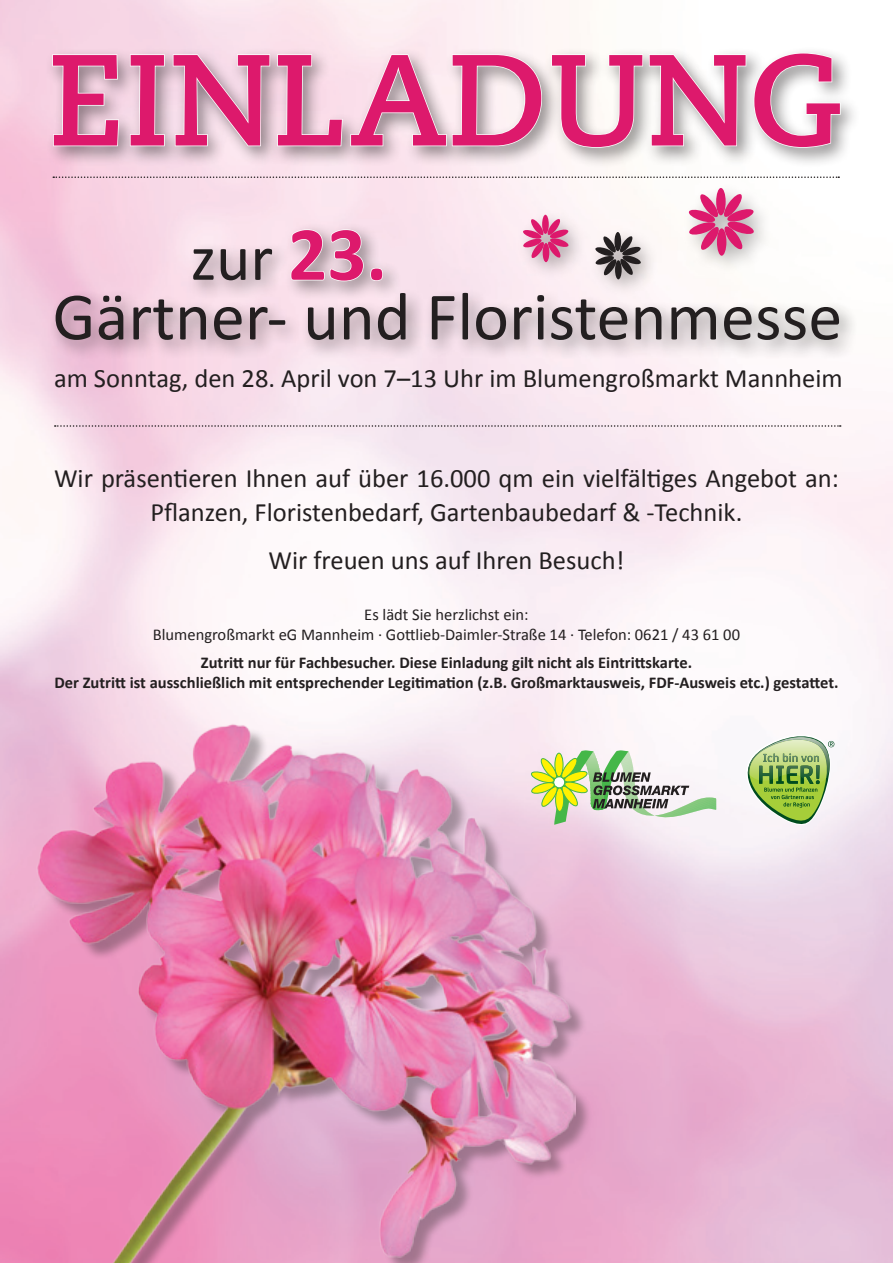
<style>
.page{position:relative;width:893px;height:1263px;background:#fff}
.page>*{position:absolute;margin:0;border:0;box-sizing:border-box;transform-origin:0 0}
.t1{font:700 129.15px "Caecilia LT";color:#dd196c}
.t2{font:68.25px "Calibri";color:#231f20}
.t3{font:65.55px "Calibri";color:#231f20}
.t4{font:26.55px "Calibri";color:#231f20}
.t5{font:700 16.5px "Calibri";color:#231f20}
.t6{font:16.5px "Calibri";color:#231f20}
.s1{font-weight:700;font-size:77.25px;color:#dd196c}
</style>
<div class="page">
<img style="left:0;top:0;width:893px;height:1263px">
<svg style="left:739px;top:730px;width:101px;height:99px"></svg>
<div style="left:44px;top:45px;width:817px;height:123px;background:#231f20;opacity:.5"></div>
<svg style="left:51px;top:54px;width:69px;height:93px;background:#d1b8c3"></svg>
<svg style="left:129px;top:54px;width:36px;height:93px;background:#cdb9c3"></svg>
<svg style="left:172px;top:53px;width:171px;height:95px;background:#d5c0ca"></svg>
<svg style="left:350px;top:54px;width:193px;height:93px;background:#daccd1"></svg>
<svg style="left:550px;top:53px;width:197px;height:96px"></svg>
<svg style="left:753px;top:52px;width:88px;height:97px"></svg>
<svg style="left:53px;top:176px;width:786px;height:2px;background:#c0b3b8"></svg>
<svg style="left:55px;top:425px;width:786px;height:2px;background:#bdaeb6"></svg>
<svg style="left:592px;top:750px;width:124px;height:75px"></svg>
<div style="left:682px;top:181px;width:91px;height:94px;background:#fdfcfb"></div>
<svg style="left:716px;top:188px;width:10px;height:27px"></svg>
<svg style="left:688px;top:193px;width:66px;height:28px"></svg>
<div style="left:516px;top:208px;width:72px;height:73px;background:#fcf0f4"></div>
<svg style="left:531px;top:218px;width:30px;height:3px"></svg>
<div style="left:48px;top:221px;width:810px;height:139px;background:#231f20;opacity:.5"></div>
<svg style="left:290px;top:224px;width:94px;height:58px;background:#dccad1"></svg>
<div style="left:11px;top:726px;width:581px;height:537px;background:#231f20;opacity:.35"></div>
<img style="left:9px;top:716px;width:566px;height:547px">
<p class="t1" style="left:48px;top:24px;width:796px">EINLADUNG</p>
<p class="t3" style="left:190px;top:217px;width:198px">zur <span class="s1">23.</span></p>
<p class="t2" style="left:53px;top:274px;width:791px">Gärtner- und Floristenmesse</p>
<p class="t4" style="left:54px;top:362px;width:790px">am Sonntag, den 28. April von 7–13 Uhr im Blumengroßmarkt Mannheim</p>
<p class="t4" style="left:54px;top:461px;width:786px">Wir präsentieren Ihnen auf über 16.000 qm ein vielfältiges Angebot an:</p>
<p class="t4" style="left:150px;top:496px;width:593px">Pflanzen, Floristenbedarf, Gartenbaubedarf &amp; -Technik.</p>
<p class="t4" style="left:269px;top:544px;width:357px">Wir freuen uns auf Ihren Besuch!</p>
<p class="t6" style="left:364px;top:605px;width:166px">Es lädt Sie herzlichst ein:</p>
<p class="t6" style="left:153px;top:624px;width:589px">Blumengroßmarkt eG Mannheim · Gottlieb-Daimler-Straße 14 · Telefon: 0621 / 43 61 00</p>
<p class="t5" style="left:201px;top:652px;width:493px">Zutritt nur für Fachbesucher. Diese Einladung gilt nicht als Eintrittskarte.</p>
<p class="t5" style="left:54px;top:672px;width:786px">Der Zutritt ist ausschließlich mit entsprechender Legitimation (z.B. Großmarktausweis, FDF-Ausweis etc.) gestattet.</p>
</div>
